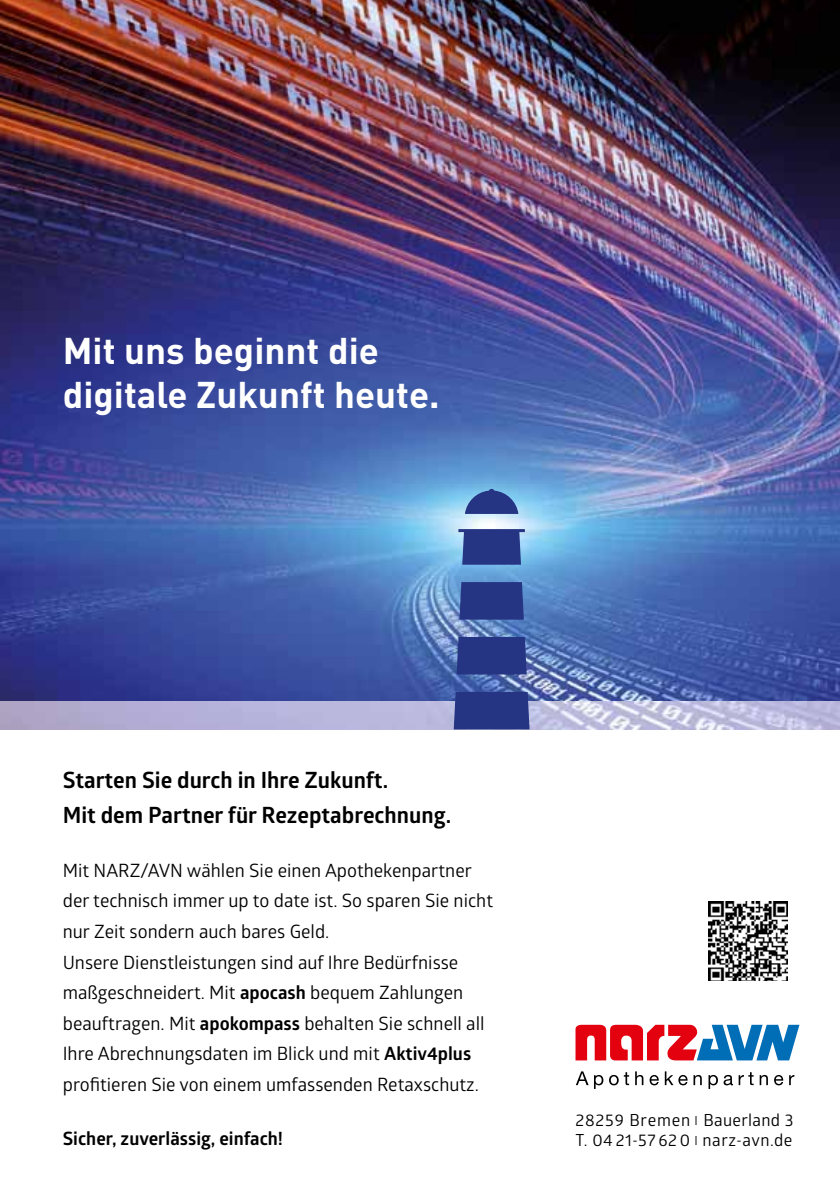
<style>
.page{position:relative;width:840px;height:1191px;background:#fff}
.page>*{position:absolute;margin:0;border:0;box-sizing:border-box;transform-origin:0 0}
.t1{font:700 36.8px/44px "DIN";color:#fff}
.t2{font:700 22.4px/34.6px "Glober";color:#000}
.t3{font:18.4px/30.6px "Glober";color:#000}
.t4{font:700 18.4px "Glober";color:#000}
.t5{font:16.6px/20px "Glober";letter-spacing:.025em;color:#000}
.s1{font-weight:700}
</style>
<div class="page">
<img style="left:0;top:0;width:839px;height:1145px">
<h1 class="t1" style="left:63px;top:327px;width:378px">Mit uns beginnt die digitale Zukunft heute.</h1>
<p class="t2" style="left:63px;top:762px;width:390px">Starten Sie durch in Ihre Zukunft.<br>Mit dem Partner für Rezeptabrechnung.</p>
<p class="t3" style="left:63px;top:854px;width:431px">Mit NARZ/AVN wählen Sie einen Apothekenpartner der technisch immer up to date ist. So sparen Sie nicht nur Zeit sondern auch bares Geld.<br>Unsere Dienstleistungen sind auf Ihre Bedürfnisse maßgeschneidert. Mit <span class="s1">apocash</span> bequem Zahlungen beauftragen. Mit <span class="s1">apokompass</span> behalten Sie schnell all Ihre Abrechnungsdaten im Blick und mit <span class="s1">Aktiv4plus </span>profitieren Sie von einem umfassenden Retaxschutz.</p>
<p class="t4" style="left:63px;top:1125px;width:222px">Sicher, zuverlässig, einfach!</p>
<p class="t5" style="left:575px;top:1109px;width:219px">28259 Bremen Bauerland 3<br>T. 04 21-57 62 0 narz-avn.de</p>
</div>
